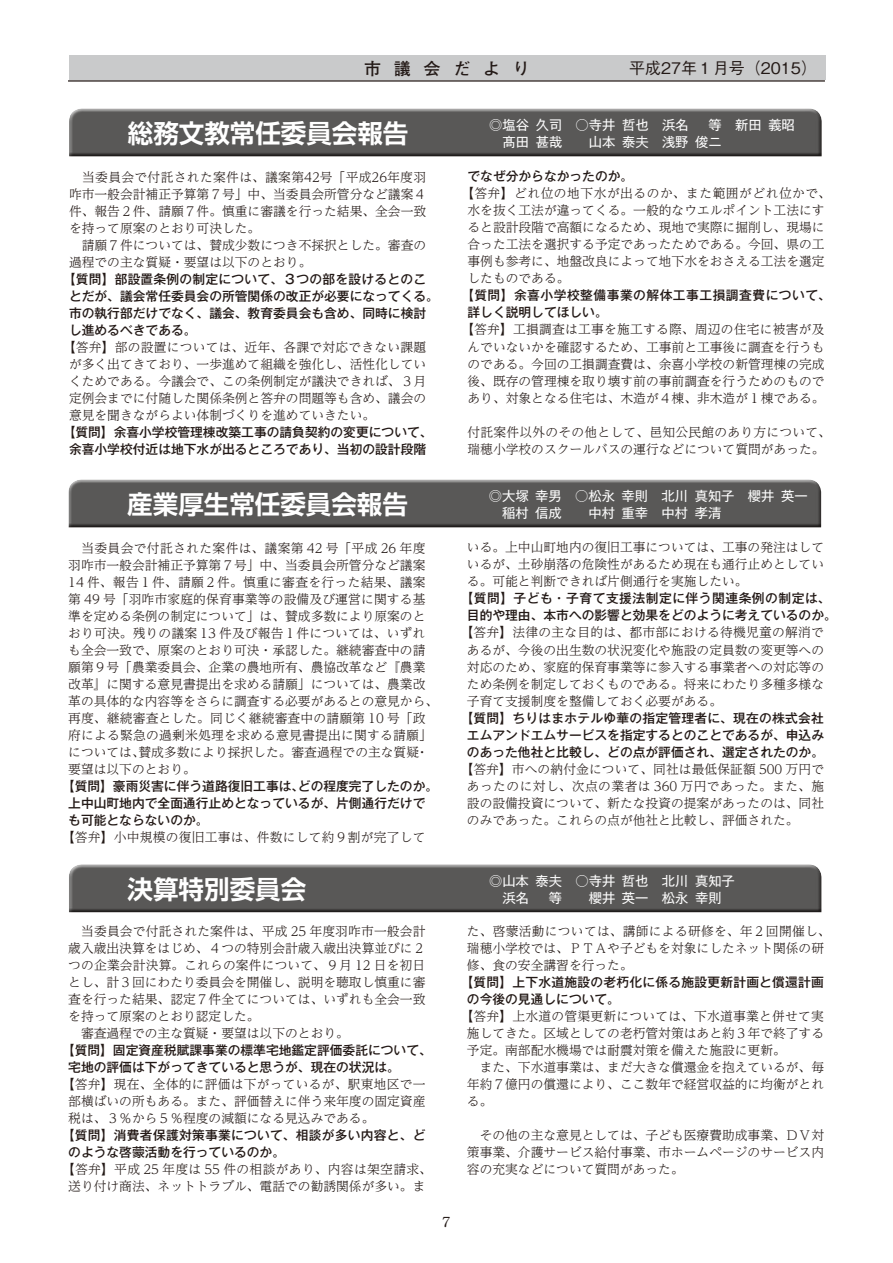
<style>
.page{position:relative;width:893px;height:1263px;background:#fff}
.page>*{position:absolute;margin:0;border:0;box-sizing:border-box;transform-origin:0 0}
.t1{font:700 25.5px "Shin Go Pro De";color:#fff}
.t2{font:700 16.95px "Futo Go B101 Pro";color:#231916}
.t3{font:500 15.9px "Gothic BBB Pro";color:#231916}
.t4{font:700 13.8px "Futo Min A101 Pro";color:#231916}
.t5{font:13.35px/17px "Gothic MB101 Pro";color:#fff}
.t6{font:300 12.75px/17px "UD Reimin Pro";color:#231916}
.t7{font:500 12.75px/17px "Gothic MB101 Pro";color:#231916}
.t8{font:500 12.75px/17px "Gothic MB101 Pro";letter-spacing:.02em;color:#231916}
.t9{font:500 12.75px/17px "Gothic MB101 Pro";letter-spacing:.04em;color:#231916}
.t10{font:300 12.75px "UD Reimin Pro";letter-spacing:.02em;color:#231916}
</style>
<div class="page">
<div style="left:69px;top:56px;width:756px;height:24px;background:#c9cacb"></div>
<hr style="left:68px;top:80px;width:757px;height:2px;background:#231916">
<div style="left:66px;top:106px;width:756px;height:51px;background:#fff;opacity:.75"></div>
<div style="left:66px;top:112px;width:756px;height:45px;background:#231916;opacity:.75"></div>
<div style="left:66px;top:477px;width:756px;height:51px;background:#fff;opacity:.75"></div>
<div style="left:66px;top:483px;width:756px;height:45px;background:#231916;opacity:.75"></div>
<div style="left:66px;top:862px;width:756px;height:51px;background:#fff;opacity:.75"></div>
<div style="left:66px;top:867px;width:756px;height:46px;background:#231916;opacity:.75"></div>
<h2 class="t2" style="left:364px;top:55px;width:167px">市 議 会 だ よ り</h2>
<p class="t3" style="left:629px;top:55px;width:189px">平成27年１月号（2015）</p>
<h1 class="t1" style="left:128px;top:112px;width:282px">総務文教常任委員会報告</h1>
<p class="t5" style="left:489px;top:114px;width:307px">◎塩谷 久司　○寺井 哲也　浜名　 等　新田 義昭　髙田 甚哉　　山本 泰夫　浅野 俊ニ</p>
<p class="t6" style="left:69px;top:168px;width:359px">　当委員会で付託された案件は、議案第42号「平成26年度羽咋市一般会計補正予算第７号」中、当委員会所管分など議案４件、報告２件、請願７件。慎重に審議を行った結果、全会一致を持って原案のとおり可決した。<br>　請願７件については、賛成少数につき不採択とした。審査の過程での主な質疑・要望は以下のとおり。</p>
<p class="t7" style="left:69px;top:269px;width:371px;text-indent:-6px">【質問】部設置条例の制定について、３つの部を設けるとのことだが、議会常任委員会の所管関係の改正が必要になってくる。市の執行部だけでなく、議会、教育委員会も含め、同時に検討し進めるべきである。</p>
<p class="t6" style="left:69px;top:338px;width:359px;text-align:justify;text-indent:-6px">【答弁】部の設置については、近年、各課で対応できない課題が多く出てきており、一歩進めて組織を強化し、活性化していくためである。今議会で、この条例制定が議決できれば、３月定例会までに付随した関係条例と答弁の問題等も含め、議会の意見を聞きながらよい体制づくりを進めていきたい。</p>
<p class="t7" style="left:63px;top:422px;width:371px;text-align:center">【質問】余喜小学校管理棟改築工事の請負契約の変更について、余喜小学校付近は地下水が出るところであり、当初の設計段階</p>
<p class="t7" style="left:467px;top:167px;width:167px">でなぜ分からなかったのか。</p>
<p class="t6" style="left:467px;top:185px;width:365px;text-indent:-6px">【答弁】どれ位の地下水が出るのか、また範囲がどれ位かで、水を抜く工法が違ってくる。一般的なウエルポイント工法にすると設計段階で高額になるため、現地で実際に掘削し、現場に合った工法を選択する予定であったためである。今回、県の工事例も参考に、地盤改良によって地下水をおさえる工法を選定したものである。</p>
<p class="t9" style="left:467px;top:286px;width:365px;text-indent:-6px">【質問】余喜小学校整備事業の解体工事工損調査費について、詳しく説明してほしい。</p>
<p class="t6" style="left:461px;top:321px;width:365px;text-align:center">【答弁】工損調査は工事を施工する際、周辺の住宅に被害が及んでいないかを確認するため、工事前と工事後に調査を行うものである。今回の工損調査費は、余喜小学校の新管理棟の完成後、既存の管理棟を取り壊す前の事前調査を行うためのものであり、対象となる住宅は、木造が４棟、非木造が１棟である。</p>
<p class="t6" style="left:467px;top:423px;width:365px">付託案件以外のその他として、邑知公民館のあり方について、瑞穂小学校のスクールバスの運行などについて質問があった。</p>
<h1 class="t1" style="left:127px;top:483px;width:282px">産業厚生常任委員会報告</h1>
<p class="t5" style="left:489px;top:485px;width:320px">◎大塚 幸男　○松永 幸則　北川 真知子　櫻井 英一　稲村 信成　　中村 重幸　中村 孝清</p>
<p class="t6" style="left:68px;top:539px;width:371px">　当委員会で付託された案件は、議案第 42 号「平成 26 年度羽咋市一般会計補正予算第７号」中、当委員会所管分など議案<br>14 件、報告１件、請願２件。慎重に審査を行った結果、議案第 49 号「羽咋市家庭的保育事業等の設備及び運営に関する基準を定める条例の制定について」は、賛成多数により原案のとおり可決。残りの議案 13 件及び報告１件については、いずれも全会一致で、原案のとおり可決・承認した。継続審査中の請願第９号「農業委員会、企業の農地所有、農協改革など『農業改革』に関する意見書提出を求める請願」については、農業改革の具体的な内容等をさらに調査する必要があるとの意見から、再度、継続審査とした。同じく継続審査中の請願第 10 号「政府による緊急の過剰米処理を求める意見書提出に関する請願」については、賛成多数により採択した。審査過程での主な質疑・要望は以下のとおり。</p>
<p class="t7" style="left:68px;top:776px;width:371px;text-indent:-6px">【質問】豪雨災害に伴う道路復旧工事は、どの程度完了したのか。上中山町地内で全面通行止めとなっているが、片側通行だけでも可能とならないのか。</p>
<p class="t10" style="left:62px;top:826px;width:365px">【答弁】小中規模の復旧工事は、件数にして約９割が完了して</p>
<p class="t6" style="left:467px;top:539px;width:359px;text-align:justify">いる。上中山町地内の復旧工事については、工事の発注はしているが、土砂崩落の危険性があるため現在も通行止めとしている。可能と判断できれば片側通行を実施したい。</p>
<p class="t7" style="left:461px;top:589px;width:378px;text-align:center">【質問】子ども・子育て支援法制定に伴う関連条例の制定は、目的や理由、本市への影響と効果をどのように考えているのか。</p>
<p class="t6" style="left:467px;top:624px;width:359px;text-align:justify;text-indent:-6px">【答弁】法律の主な目的は、都市部における待機児童の解消であるが、今後の出生数の状況変化や施設の定員数の変更等への対応のため、家庭的保育事業等に参入する事業者への対応等のため条例を制定しておくものである。将来にわたり多種多様な子育て支援制度を整備しておく必要がある。</p>
<p class="t7" style="left:461px;top:708px;width:365px;text-align:center">【質問】ちりはまホテルゆ華の指定管理者に、現在の株式会社エムアンドエムサービスを指定するとのことであるが、申込みのあった他社と比較し、どの点が評価され、選定されたのか。</p>
<p class="t6" style="left:467px;top:760px;width:359px;text-align:justify;text-indent:-6px">【答弁】市への納付金について、同社は最低保証額 500 万円であったのに対し、次点の業者は 360 万円であった。また、施設の設備投資について、新たな投資の提案があったのは、同社のみであった。これらの点が他社と比較し、評価された。</p>
<h1 class="t1" style="left:128px;top:868px;width:180px">決算特別委員会</h1>
<p class="t5" style="left:489px;top:870px;width:247px">◎山本 泰夫　○寺井 哲也　北川 真知子　浜名 　等　　櫻井 英一　松永 幸則</p>
<p class="t6" style="left:68px;top:922px;width:359px">　当委員会で付託された案件は、平成 25 年度羽咋市一般会計歳入歳出決算をはじめ、４つの特別会計歳入歳出決算並びに２つの企業会計決算。これらの案件について、９月 12 日を初日とし、計３回にわたり委員会を開催し、説明を聴取し慎重に審査を行った結果、認定７件全てについては、いずれも全会一致を持って原案のとおり認定した。<br>　審査過程での主な質疑・要望は以下のとおり。</p>
<p class="t7" style="left:68px;top:1040px;width:365px;text-indent:-6px">【質問】固定資産税賦課事業の標準宅地鑑定評価委託について、宅地の評価は下がってきていると思うが、現在の状況は。</p>
<p class="t6" style="left:68px;top:1075px;width:359px;text-align:justify;text-indent:-6px">【答弁】現在、全体的に評価は下がっているが、駅東地区で一部横ばいの所もある。また、評価替えに伴う来年度の固定資産税は、３％から５％程度の減額になる見込みである。</p>
<p class="t8" style="left:68px;top:1125px;width:359px;text-indent:-6px">【質問】消費者保護対策事業について、相談が多い内容と、どのような啓蒙活動を行っているのか。</p>
<p class="t6" style="left:62px;top:1161px;width:372px;text-align:center">【答弁】平成 25 年度は 55 件の相談があり、内容は架空請求、送り付け商法、ネットトラブル、電話での勧誘関係が多い。ま</p>
<p class="t6" style="left:467px;top:922px;width:365px">た、啓蒙活動については、講師による研修を、年２回開催し、瑞穂小学校では、ＰＴＡや子どもを対象にしたネット関係の研修、食の安全講習を行った。</p>
<p class="t8" style="left:467px;top:972px;width:359px;text-indent:-6px">【質問】上下水道施設の老朽化に係る施設更新計画と償還計画の今後の見通しについて。</p>
<p class="t6" style="left:467px;top:1007px;width:359px;text-indent:-6px">【答弁】上水道の管渠更新については、下水道事業と併せて実施してきた。区域としての老朽管対策はあと約３年で終了する予定。南部配水機場では耐震対策を備えた施設に更新。<br>　また、下水道事業は、まだ大きな償還金を抱えているが、毎年約７億円の償還により、ここ数年で経営収益的に均衡がとれる。</p>
<p class="t6" style="left:467px;top:1126px;width:359px;text-align:justify">　その他の主な意見としては、子ども医療費助成事業、ＤＶ対策事業、介護サービス給付事業、市ホームページのサービス内容の充実などについて質問があった。</p>
<p class="t4" style="left:440px;top:1211px;width:15px">７</p>
</div>
